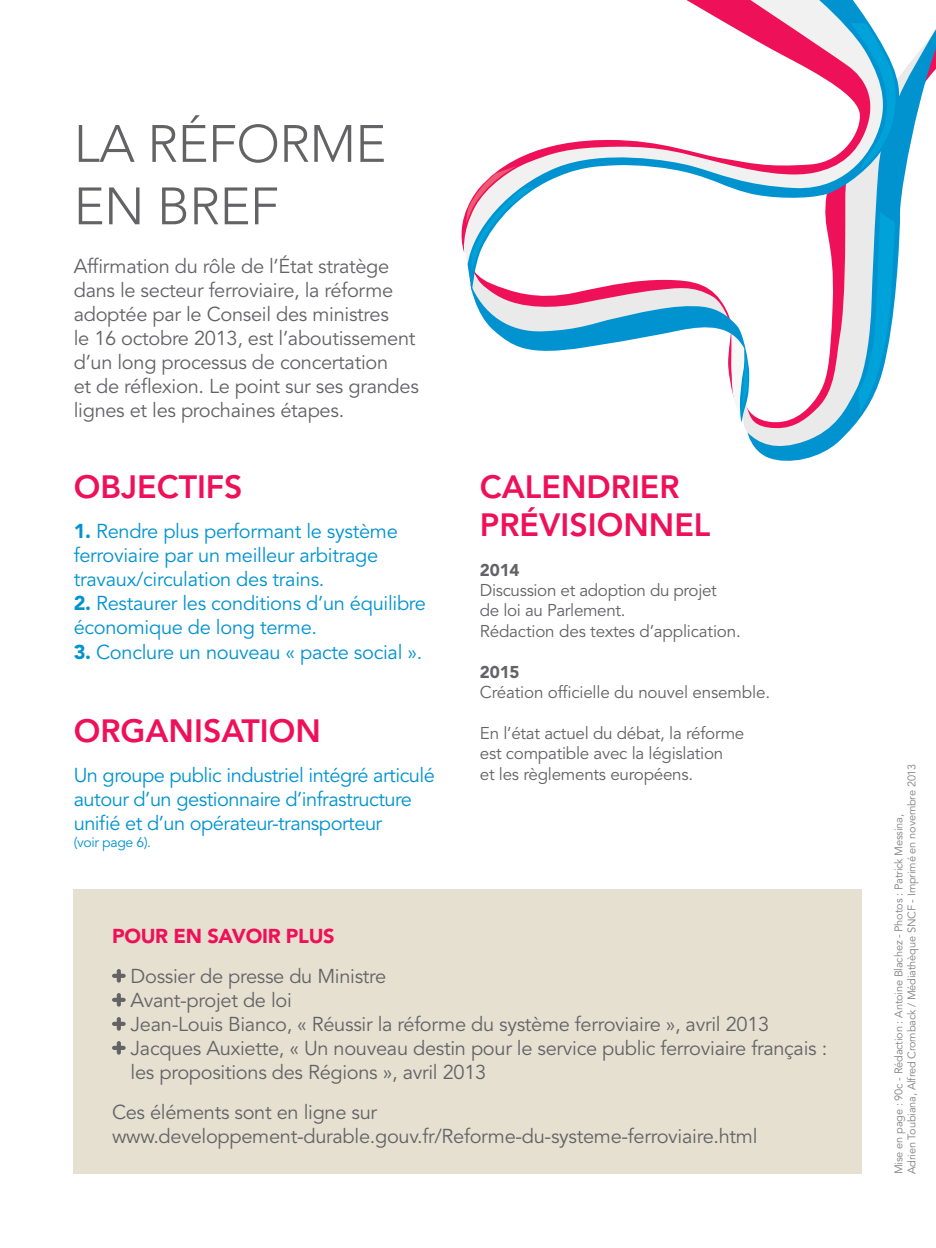
<style>
.page{position:relative;width:936px;height:1248px;background:#fff}
.page>*{position:absolute;margin:0;border:0;box-sizing:border-box;transform-origin:0 0}
.t1{font:300 52px/62.4px "Avenir LT Std";letter-spacing:-.01em;color:#636366}
.t2{font:800 32px "Avenir LT Std";color:#ee1059}
.t3{font:20px/24px "Avenir LT Std";letter-spacing:-.015em;color:#636366}
.t4{font:20px/24px "Avenir LT Std";letter-spacing:-.015em;color:#0093d0}
.t5{font:900 20px "Avenir LT Std";letter-spacing:-.015em;color:#ee1059}
.t6{font:17px/20.4px "Avenir LT Std";letter-spacing:-.015em;color:#636366}
.t7{font:900 17px "Avenir LT Std";letter-spacing:-.01em;color:#636366}
.t8{font:14px "Avenir LT Std";color:#0093d0}
.t9{font:11px/13.2px "Avenir LT Std";letter-spacing:-.015em;color:#808285}
.s1{font-weight:900}
</style>
<div class="page">
<div style="left:74px;top:889px;width:788px;height:285px;background:#e6e0d1"></div>
<svg style="left:112px;top:969px;width:14px;height:13px"></svg>
<svg style="left:112px;top:993px;width:14px;height:13px"></svg>
<svg style="left:112px;top:1017px;width:14px;height:13px"></svg>
<svg style="left:112px;top:1041px;width:14px;height:13px"></svg>
<svg style="left:461px;top:0;width:286px;height:253px"></svg>
<svg style="left:747px;top:0;width:188px;height:461px"></svg>
<svg style="left:466px;top:23px;width:429px;height:412px"></svg>
<h1 class="t1" style="left:74px;top:113px;width:314px">LA RÉFORME<br>EN BREF</h1>
<p class="t3" style="left:74px;top:255px;width:346px">Affirmation du rôle de l’État stratège dans le secteur ferroviaire, la réforme adoptée par le Conseil des ministres<br>le 16 octobre 2013, est l’aboutissement d’un long processus de concertation<br>et de réflexion. Le point sur ses grandes lignes et les prochaines étapes.</p>
<h2 class="t2" style="left:74px;top:467px;width:170px">OBJECTIFS</h2>
<p class="t4" style="left:74px;top:520px;width:325px"><span class="s1">1.</span> Rendre plus performant le système</p>
<p class="t4" style="left:74px;top:544px;width:306px">ferroviaire par un meilleur arbitrage travaux/circulation des trains.</p>
<p class="t4" style="left:74px;top:592px;width:354px"><span class="s1">2.</span> Restaurer les conditions d’un équilibre économique de long terme.</p>
<p class="t4" style="left:74px;top:640px;width:350px"><span class="s1">3.</span> Conclure un nouveau « pacte social ».</p>
<h2 class="t2" style="left:74px;top:711px;width:249px">ORGANISATION</h2>
<p class="t4" style="left:74px;top:764px;width:362px">Un groupe public industriel intégré articulé autour d’un gestionnaire d’infrastructure unifié et d’un opérateur-transporteur</p>
<p class="t8" style="left:74px;top:834px;width:79px">(voir page 6).</p>
<h2 class="t2" style="left:480px;top:467px;width:201px">CALENDRIER</h2>
<h2 class="t2" style="left:480px;top:506px;width:232px">PRÉVISIONNEL</h2>
<p class="t7" style="left:480px;top:559px;width:41px">2014</p>
<p class="t6" style="left:480px;top:580px;width:262px">Discussion et adoption du projet<br>de loi au Parlement.<br>Rédaction des textes d’application.</p>
<p class="t7" style="left:480px;top:661px;width:41px">2015</p>
<p class="t6" style="left:480px;top:682px;width:292px">Création officielle du nouvel ensemble.</p>
<p class="t6" style="left:480px;top:723px;width:266px">En l’état actuel du débat, la réforme est compatible avec la législation<br>et les règlements européens.</p>
<p class="t5" style="left:112px;top:923px;width:224px">POUR EN SAVOIR PLUS</p>
<p class="t3" style="left:131px;top:964px;width:698px">Dossier de presse du M inistre<br>Avant-projet de loi<br>Jean-Louis Bianco, « Réussir la réforme du système ferroviaire », avril 2013<br>Jacques Auxiette, « Un nouveau destin pour le service public ferroviaire français : les propositions des Régions », avril 2013</p>
<p class="t3" style="left:112px;top:1100px;width:647px">Ces éléments sont en ligne sur www.developpement-durable.gouv.fr/Reforme-du-systeme-ferroviaire.html</p>
<p class="t9" style="left:892px;top:1174px;width:412px;rotate:-90deg">M ise en page : 90c - Rédaction : Antoine Blachez - Photos : Patrick M essina,<br>Adrien Toubiana, Alfred Cromback / Médiathèque SNCF - I mprimé en novembre 2013</p>
</div>
